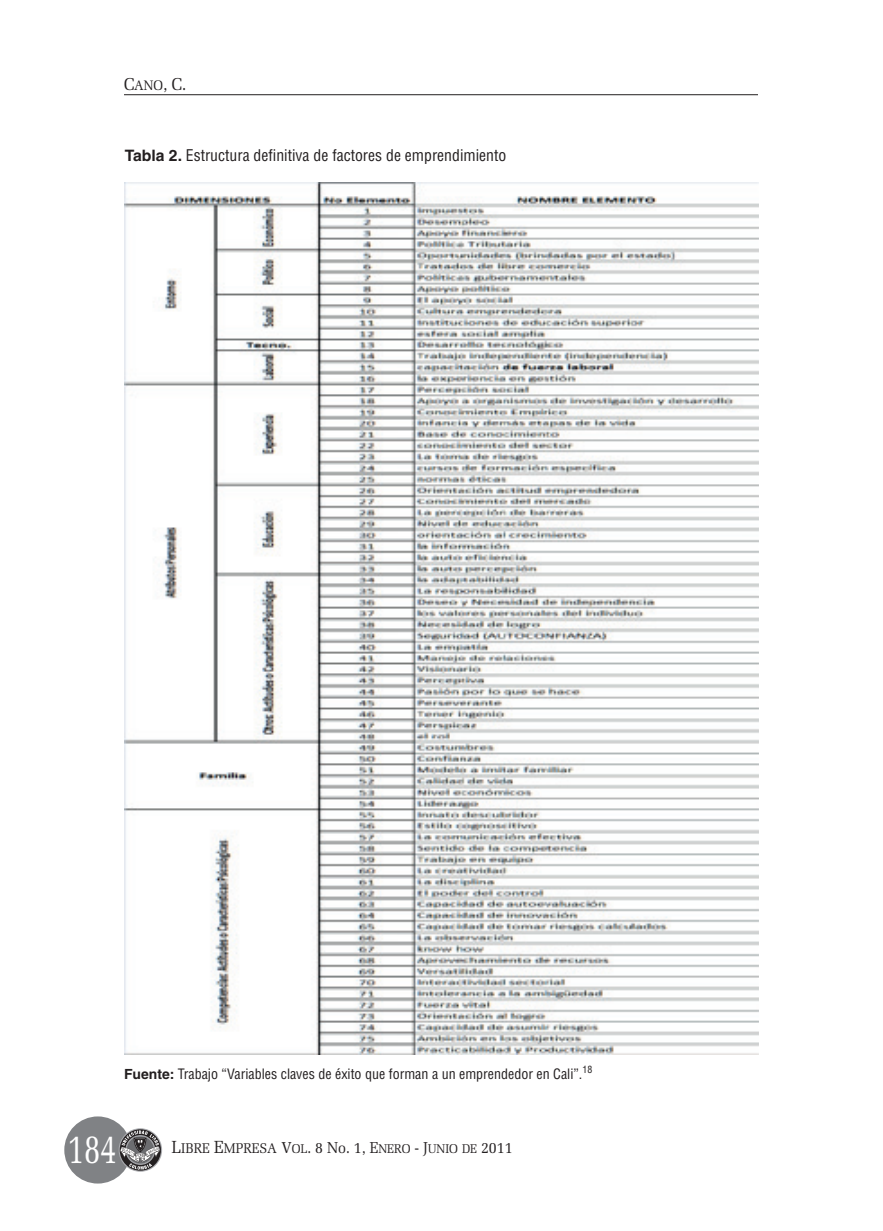
<style>
.page{position:relative;width:883px;height:1231px;background:#fff}
.page>*{position:absolute;margin:0;border:0;box-sizing:border-box;transform-origin:0 0}
.t1{font:42px "Melior";color:#fff;scale:.7 1}
.t2{font:17.15px "Melior SC800";color:#231f20;scale:.9 1}
.t3{font:condensed 15.75px "Helvetica";color:#231f20}
.t4{font:15.75px "Melior SC800";color:#231f20;scale:.9 1}
.t5{font:condensed 14px "Helvetica";color:#231f20}
.s1{font-size:13.65px}
.s2{font-weight:700;font-stretch:normal}
.s3{font-size:17.5px}
.s4{font-size:14px}
.s5{font-size:12.6px}
.s6{font-family:"Melior"}
</style>
<div class="page">
<hr style="left:124px;top:94px;width:634px;height:1px;background:#231f20">
<div style="left:64px;top:1116px;width:67px;height:67px;background:#808285;border-radius:50%"></div>
<svg style="left:119px;top:1128px;width:43px;height:43px"></svg>
<img style="left:124px;top:182px;width:634px;height:872px">
<p class="t2" style="left:124px;top:73px;width:71px">C<span class="s1">ANO</span>, C.</p>
<p class="t3" style="left:125px;top:146px;width:383px"><span class="s2">Tabla 2.</span> Estructura definitiva de factores de emprendimiento</p>
<p class="t5" style="left:124px;top:1064px;width:470px"><span class="s2">Fuente:</span> Trabajo “Variables claves de éxito que forman a un emprendedor en Cali”.<sup>18</sup></p>
<h1 class="t1" style="left:68px;top:1123px;width:72px">184</h1>
<p class="t4" style="left:172px;top:1138px;width:380px"><span class="s3">L</span><span class="s4">IBRE</span> <span class="s3">E</span><span class="s4">MPRESA</span> V<span class="s5">OL</span>. 8 N<span class="s6">o</span>. 1, E<span class="s5">NERO</span> - J<span class="s5">UNIO DE</span> 2011</p>
</div>
